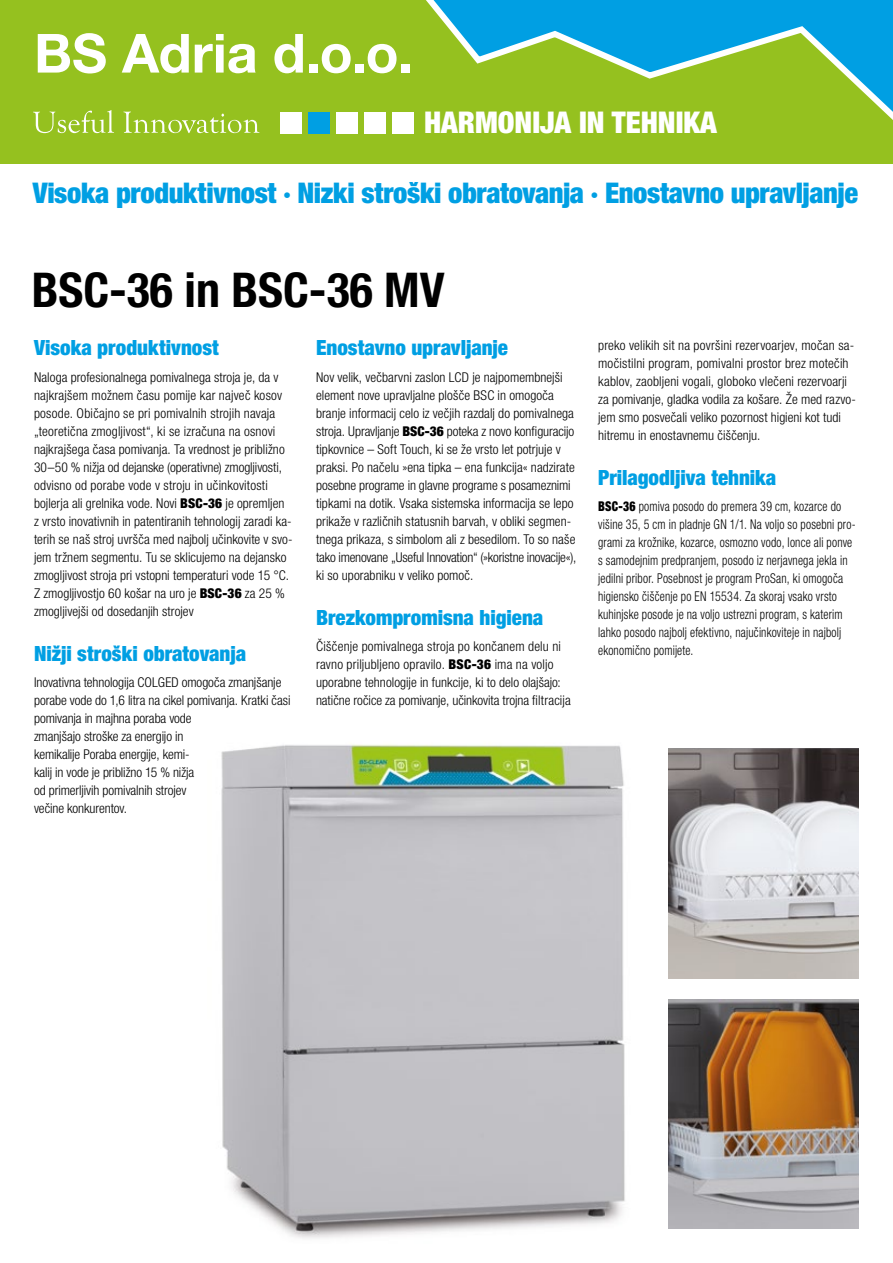
<style>
.page{position:relative;width:893px;height:1263px;background:#fff}
.page>*{position:absolute;margin:0;border:0;box-sizing:border-box;transform-origin:0 0}
.t1{font:700 54px "Helvetica Neue LTW1 G";color:#fff}
.t2{font:700 condensed 48px "Helvetica Neue LTW1 G";color:#000}
.t3{font:900 condensed 30px "Helvetica Neue LTW1 G";color:#fff}
.t4{font:900 condensed 28.5px "Helvetica Neue LTW1 G";letter-spacing:-.015em;color:#009fe3}
.t5{font:900 condensed 21px "Helvetica Neue LTW1 G";color:#009fe3}
.t6{font:300 condensed 13.5px/18px "Helvetica Neue LTW1 G";letter-spacing:.005em;color:#000}
.t7{font:300 condensed 13.5px/18px "Helvetica Neue LTW1 G";letter-spacing:.005em;color:#000;scale:.88 1}
.s1{font-family:"Helvetica Neue";font-weight:900}
</style>
<div class="page">
<img style="left:669px;top:748px;width:190px;height:230px">
<img style="left:221px;top:744px;width:404px;height:494px">
<img style="left:669px;top:999px;width:190px;height:230px">
<div style="left:0;top:0;width:893px;height:164px;background:#95c11f"></div>
<div style="left:280px;top:112px;width:22px;height:21px;background:#fff"></div>
<div style="left:309px;top:112px;width:21px;height:21px;background:#009fe3"></div>
<div style="left:337px;top:112px;width:21px;height:21px;background:#fff"></div>
<div style="left:365px;top:112px;width:21px;height:21px;background:#fff"></div>
<div style="left:393px;top:112px;width:21px;height:21px;background:#fff"></div>
<svg style="left:33px;top:110px;width:81px;height:23px"></svg>
<svg style="left:123px;top:112px;width:136px;height:21px"></svg>
<svg style="left:404px;top:0;width:489px;height:134px"></svg>
<h1 class="t1" style="left:34px;top:20px;width:380px">BS Adria d.o.o.</h1>
<h3 class="t3" style="left:424px;top:105px;width:294px">HARMONIJA IN TEHNIKA</h3>
<h3 class="t4" style="left:33px;top:176px;width:827px">Visoka produktivnost · Nizki stroški obratovanja · Enostavno upravljanje</h3>
<h2 class="t2" style="left:32px;top:261px;width:414px">BSC-36 in BSC-36 MV</h2>
<h3 class="t5" style="left:34px;top:335px;width:186px">Visoka produktivnost</h3>
<p class="t6" style="left:34px;top:368px;width:260px">Naloga profesionalnega pomivalnega stroja je, da v najkrajšem možnem času pomije kar največ kosov posode. Običajno se pri pomivalnih strojih navaja „teoretična zmogljivost“, ki se izračuna na osnovi najkrajšega časa pomivanja. Ta vrednost je približno 30–50 % nižja od dejanske (operativne) zmogljivosti, odvisno od porabe vode v stroju in učinkovitosti bojlerja ali grelnika vode. Novi <span class="s1">BSC-36</span> je opremljen<br>z vrsto inovativnih in patentiranih tehnologij zaradi ka&shy;terih se naš stroj uvršča med najbolj učinkovite v svo&shy;jem tržnem segmentu. Tu se sklicujemo na dejansko zmogljivost stroja pri vstopni temperaturi vode 15 °C.<br>Z zmogljivostjo 60 košar na uro je <span class="s1">BSC-36</span> za 25 % zmogljivejši od dosedanjih strojev</p>
<h3 class="t5" style="left:34px;top:641px;width:214px">Nižji stroški obratovanja</h3>
<p class="t6" style="left:34px;top:674px;width:258px">Inovativna tehnologija COLGED omogoča zmanjšanje porabe vode do 1,6 litra na cikel pomivanja. Kratki časi pomivanja in majhna poraba vode<br>zmanjšajo stroške za energijo in<br>kemikalije Poraba energije, kemi-<br>kalij in vode je približno 15 % nižja<br>od primerljivih pomivalnih strojev<br>večine konkurentov.</p>
<h3 class="t5" style="left:316px;top:335px;width:193px">Enostavno upravljanje</h3>
<p class="t6" style="left:316px;top:368px;width:262px">Nov velik, večbarvni zaslon LCD je najpomembnejši element nove upravljalne plošče BSC in omogoča branje informacij celo iz večjih razdalj do pomivalnega stroja. Upravljanje <span class="s1">BSC-36</span> poteka z novo konfiguracijo tipkovnice – Soft Touch, ki se že vrsto let potrjuje v praksi. Po načelu »ena tipka – ena funkcija« nadzirate posebne programe in glavne programe s posameznimi tipkami na dotik. Vsaka sistemska informacija se lepo prikaže v različnih statusnih barvah, v obliki segmen&shy;tnega prikaza, s simbolom ali z besedilom. To so naše tako imenovane „Useful Innovation“ (»koristne inovacije«), ki so uporabniku v veliko pomoč.</p>
<h3 class="t5" style="left:316px;top:605px;width:229px">Brezkompromisna higiena</h3>
<p class="t6" style="left:316px;top:638px;width:256px">Čiščenje pomivalnega stroja po končanem delu ni ravno priljubljeno opravilo. <span class="s1">BSC-36</span> ima na voljo uporabne tehnologije in funkcije, ki to delo olajšajo: natične ročice za pomivanje, učinkovita trojna filtracija</p>
<p class="t6" style="left:598px;top:336px;width:259px">preko velikih sit na površini rezervoarjev, močan sa&shy;močistilni program, pomivalni prostor brez motečih kablov, zaobljeni vogali, globoko vlečeni rezervoarji za pomivanje, gladka vodila za košare. Že med razvo&shy;jem smo posvečali veliko pozornost higieni kot tudi hitremu in enostavnemu čiščenju.</p>
<h3 class="t5" style="left:598px;top:465px;width:180px">Prilagodljiva tehnika</h3>
<p class="t7" style="left:598px;top:498px;width:294px"><span class="s1">BSC-36</span> pomiva posodo do premera 39 cm, kozarce do višine 35, 5 cm in pladnje GN 1/1. Na voljo so posebni pro&shy;grami za krožnike, kozarce, osmozno vodo, lonce ali ponve s samodejnim predpranjem, posodo iz nerjavnega jekla in jedilni pribor. Posebnost je program ProSan, ki omogoča higiensko čiščenje po EN 15534. Za skoraj vsako vrsto kuhinjske posode je na voljo ustrezni program, s katerim lahko posodo najbolj efektivno, najučinkoviteje in najbolj ekonomično pomijete.</p>
</div>
